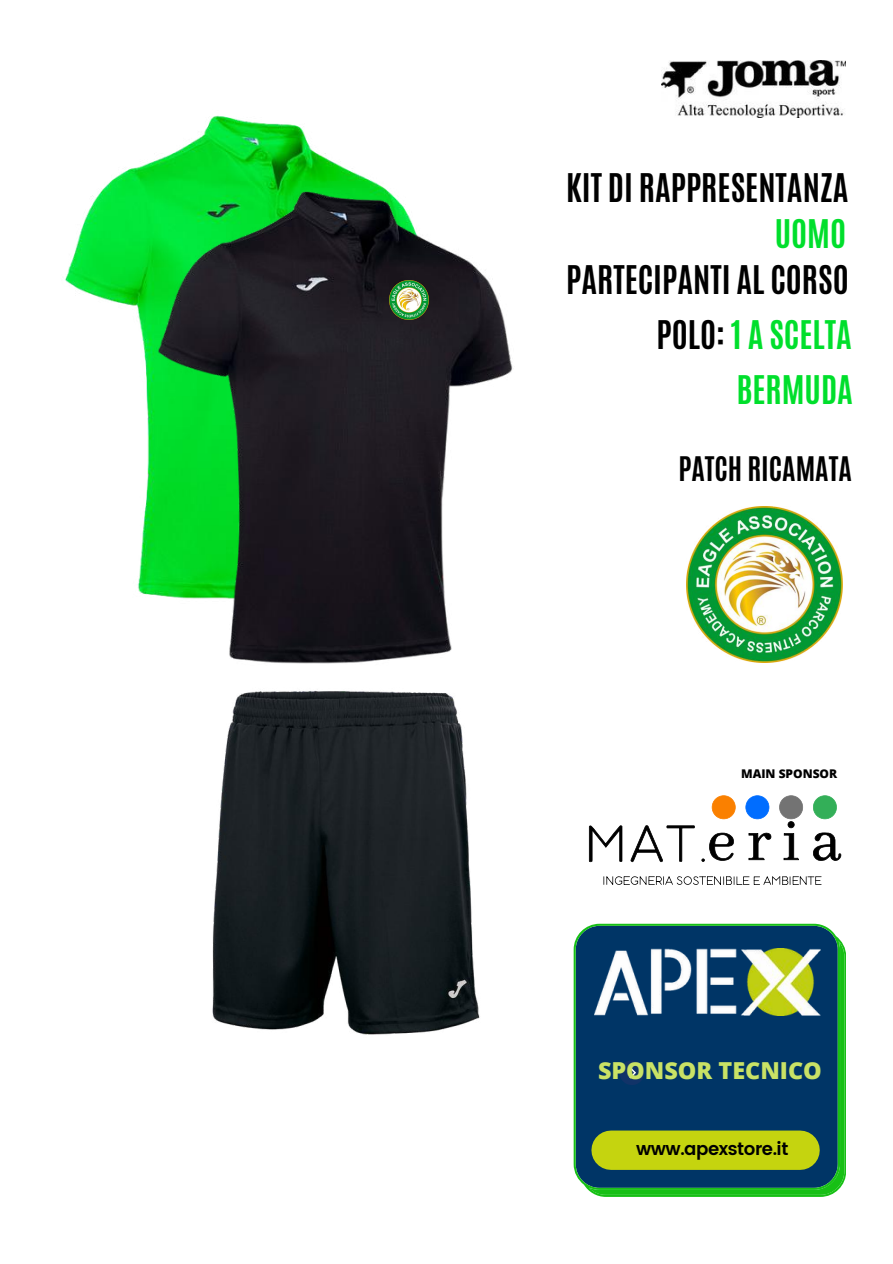
<style>
.page{position:relative;width:893px;height:1264px;background:#fff}
.page>*{position:absolute;margin:0;border:0;box-sizing:border-box;transform-origin:0 0}
.t1{font:700 33px/54.9px "Antonio";color:#000;text-align:right}
.t2{font:700 33px "Antonio";color:#00df2c}
.t3{font:700 28.35px "Antonio";color:#000}
.t4{font:800 23.4px "Open Sans";color:#c9e265}
.t5{font:600 18px "Poppins";letter-spacing:-.025em;color:#000}
.t6{font:800 12px "Open Sans";color:#000}
.s1{color:#00df2c}
</style>
<div class="page">
<img style="left:65px;top:115px;width:316px;height:186px">
<img style="left:111px;top:186px;width:402px;height:478px">
<img style="left:389px;top:280px;width:39px;height:39px">
<img style="left:686px;top:506px;width:156px;height:156px">
<img style="left:212px;top:691px;width:268px;height:344px">
<svg style="left:573px;top:923px;width:273px;height:273px;background:#0e4c5f"></svg>
<img style="left:594px;top:948px;width:226px;height:67px">
<div style="left:611px;top:1130px;width:189px;height:39px;background:#c5d40f"></div>
<div style="left:619px;top:1060px;width:25px;height:25px;background:#113368;border-radius:50%"></div>
<svg style="left:629px;top:1067px;width:7px;height:11px"></svg>
<img style="left:661px;top:60px;width:184px;height:58px">
<svg style="left:589px;top:825px;width:33px;height:37px"></svg>
<svg style="left:630px;top:825px;width:64px;height:37px"></svg>
<svg style="left:711px;top:795px;width:24px;height:24px"></svg>
<svg style="left:701px;top:832px;width:33px;height:29px"></svg>
<svg style="left:745px;top:795px;width:24px;height:24px"></svg>
<svg style="left:748px;top:832px;width:23px;height:28px"></svg>
<svg style="left:779px;top:795px;width:24px;height:65px"></svg>
<svg style="left:813px;top:832px;width:28px;height:29px"></svg>
<svg style="left:813px;top:795px;width:23px;height:24px"></svg>
<svg style="left:603px;top:876px;width:218px;height:9px"></svg>
<p class="t1" style="left:566px;top:160px;width:284px">KIT DI RAPPRESENTANZA</p>
<p class="t2" style="left:774px;top:210px;width:73px">UOMO</p>
<p class="t1" style="left:566px;top:253px;width:288px">PARTECIPANTI AL CORSO<br>POLO: <span class="s1">1 A SCELTA<br>BERMUDA</span></p>
<p class="t3" style="left:678px;top:448px;width:175px">PATCH RICAMATA</p>
<p class="t6" style="left:741px;top:765px;width:98px">MAIN SPONSOR</p>
<p class="t4" style="left:598px;top:1053px;width:225px">SPONSOR TECNICO</p>
<p class="t5" style="left:636px;top:1137px;width:154px">www.apexstore.it</p>
</div>
